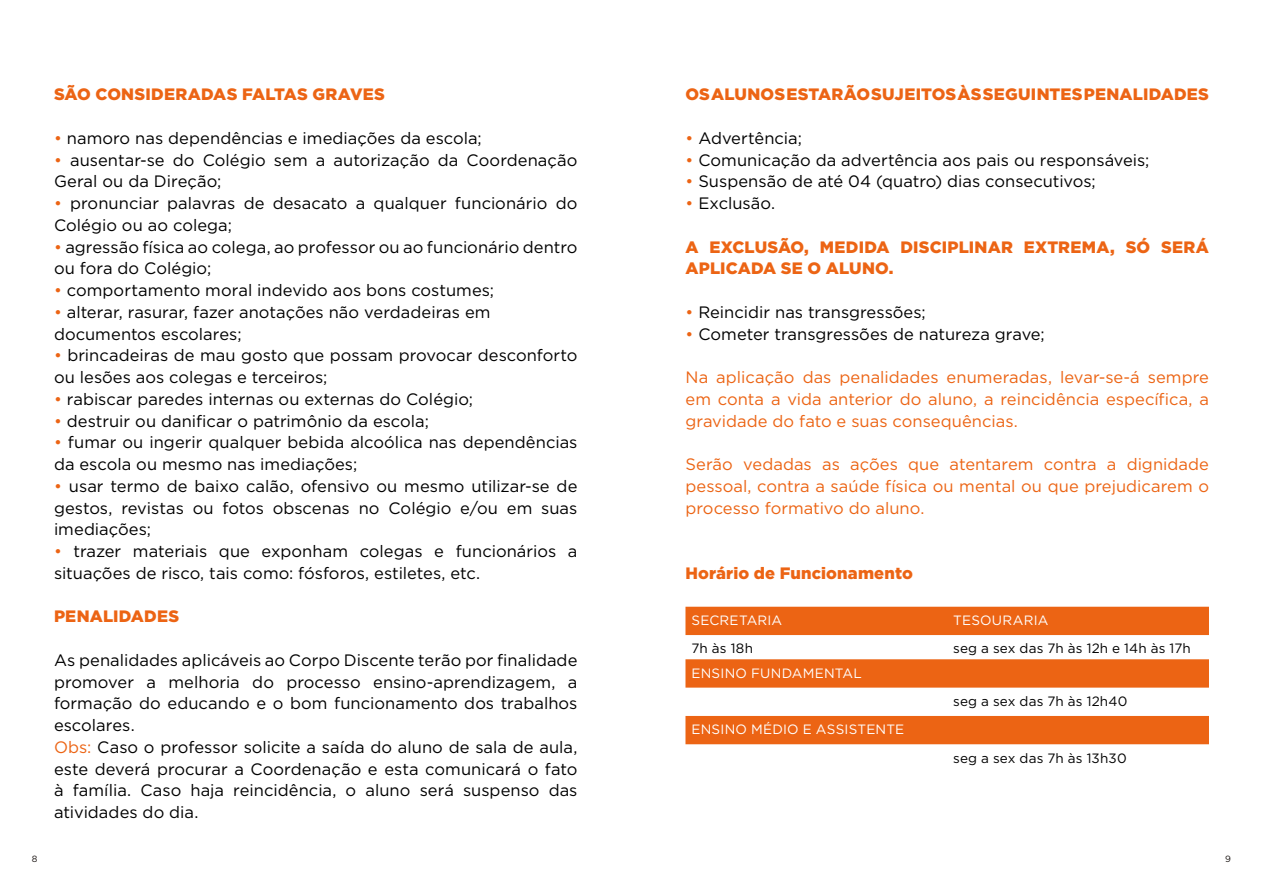
<style>
.page{position:relative;width:1263px;height:893px;background:#fff}
.page>*{position:absolute;margin:0;border:0;box-sizing:border-box;transform-origin:0 0}
.t1{font:16.5px/21.8px "Gotham";color:#000}
.t2{font:16.5px/21.8px "Gotham";color:#ec6414;text-align:justify}
.t3{font:900 16.5px/21.8px "Gotham";letter-spacing:.01em;color:#ec6414}
.t4{font:13.5px "Gotham";letter-spacing:.01em;color:#000}
.t5{font:13.5px "Gotham";letter-spacing:.015em;color:#fff}
.t6{font:9px "Gotham";color:#1b1513}
.s1{color:#ec6414}
</style>
<div class="page">
<svg style="left:685px;top:607px;width:524px;height:137px;fill:#ec6414"></svg>
<p class="t3" style="left:54px;top:83px;width:332px">SÃO CONSIDERADAS FALTAS GRAVES</p>
<p class="t1" style="left:54px;top:127px;width:429px"><span class="s1">•</span> namoro nas dependências e imediações da escola;</p>
<p class="t1" style="left:54px;top:149px;width:525px"><span class="s1">•</span> ausentar-se do Colégio sem a autorização da Coordenação<br>Geral ou da Direção;</p>
<p class="t1" style="left:54px;top:192px;width:525px"><span class="s1">•</span> pronunciar palavras de desacato a qualquer funcionário do<br>Colégio ou ao colega;</p>
<p class="t1" style="left:54px;top:236px;width:525px"><span class="s1">•</span> agressão física ao colega, ao professor ou ao funcionário dentro ou fora do Colégio;</p>
<p class="t1" style="left:54px;top:279px;width:442px"><span class="s1">•</span> comportamento moral indevido aos bons costumes;</p>
<p class="t1" style="left:54px;top:301px;width:438px"><span class="s1">•</span> alterar, rasurar, fazer anotações não verdadeiras em documentos escolares;</p>
<p class="t1" style="left:54px;top:344px;width:525px"><span class="s1">•</span> brincadeiras de mau gosto que possam provocar desconforto ou lesões aos colegas e terceiros;</p>
<p class="t1" style="left:54px;top:388px;width:421px"><span class="s1">•</span> rabiscar paredes internas ou externas do Colégio;</p>
<p class="t1" style="left:54px;top:410px;width:376px"><span class="s1">•</span> destruir ou danificar o patrimônio da escola;</p>
<p class="t1" style="left:54px;top:431px;width:525px"><span class="s1">•</span> fumar ou ingerir qualquer bebida alcoólica nas dependências da escola ou mesmo nas imediações;</p>
<p class="t1" style="left:54px;top:475px;width:525px;text-align:justify"><span class="s1">•</span> usar termo de baixo calão, ofensivo ou mesmo utilizar-se de gestos, revistas ou fotos obscenas no Colégio e/ou em suas imediações;</p>
<p class="t1" style="left:54px;top:540px;width:525px"><span class="s1">•</span> trazer materiais que exponham colegas e funcionários a situações de risco, tais como: fósforos, estiletes, etc.</p>
<p class="t3" style="left:54px;top:605px;width:127px">PENALIDADES</p>
<p class="t1" style="left:54px;top:649px;width:525px">As penalidades aplicáveis ao Corpo Discente terão por finalidade promover a melhoria do processo ensino-aprendizagem, a formação do educando e o bom funcionamento dos trabalhos escolares.<br><span class="s1">Obs:</span> Caso o professor solicite a saída do aluno de sala de aula, este deverá procurar a Coordenação e esta comunicará o fato à família. Caso haja reincidência, o aluno será suspenso das atividades do dia.</p>
<p class="t3" style="left:685px;top:83px;width:525px">OS ALUNOS ESTARÃO SUJEITOS ÀS SEGUINTES PENALIDADES</p>
<p class="t1" style="left:685px;top:127px;width:118px"><span class="s1">•</span> Advertência;</p>
<p class="t1" style="left:685px;top:149px;width:465px"><span class="s1">•</span> Comunicação da advertência aos pais ou responsáveis;</p>
<p class="t1" style="left:685px;top:170px;width:412px"><span class="s1">•</span> Suspensão de até 04 (quatro) dias consecutivos;</p>
<p class="t1" style="left:685px;top:192px;width:91px"><span class="s1">•</span> Exclusão.</p>
<p class="t3" style="left:685px;top:235px;width:525px">A EXCLUSÃO, MEDIDA DISCIPLINAR EXTREMA, SÓ SERÁ<br>APLICADA SE O ALUNO.</p>
<p class="t1" style="left:685px;top:301px;width:242px"><span class="s1">•</span> Reincidir nas transgressões;</p>
<p class="t1" style="left:685px;top:323px;width:361px"><span class="s1">•</span> Cometer transgressões de natureza grave;</p>
<p class="t2" style="left:685px;top:366px;width:525px">Na aplicação das penalidades enumeradas, levar-se-á sempre em conta a vida anterior do aluno, a reincidência específica, a gravidade do fato e suas consequências.</p>
<p class="t2" style="left:685px;top:453px;width:525px">Serão vedadas as ações que atentarem contra a dignidade pessoal, contra a saúde física ou mental ou que prejudicarem o processo formativo do aluno.</p>
<p class="t3" style="left:685px;top:562px;width:229px">Horário de Funcionamento</p>
<p class="t5" style="left:691px;top:613px;width:92px">SECRETARIA</p>
<p class="t5" style="left:953px;top:613px;width:97px">TESOURARIA</p>
<p class="t4" style="left:691px;top:641px;width:63px">7h às 18h</p>
<p class="t4" style="left:953px;top:641px;width:239px">seg a sex das 7h às 12h e 14h às 17h</p>
<p class="t5" style="left:691px;top:665px;width:172px">ENSINO FUNDAMENTAL</p>
<p class="t4" style="left:953px;top:694px;width:176px">seg a sex das 7h às 12h40</p>
<p class="t5" style="left:691px;top:722px;width:214px">ENSINO MÉDIO E ASSISTENTE</p>
<p class="t4" style="left:953px;top:750px;width:175px">seg a sex das 7h às 13h30</p>
<p class="t6" style="left:32px;top:853px;width:7px">8</p>
<p class="t6" style="left:1225px;top:853px;width:7px">9</p>
</div>
